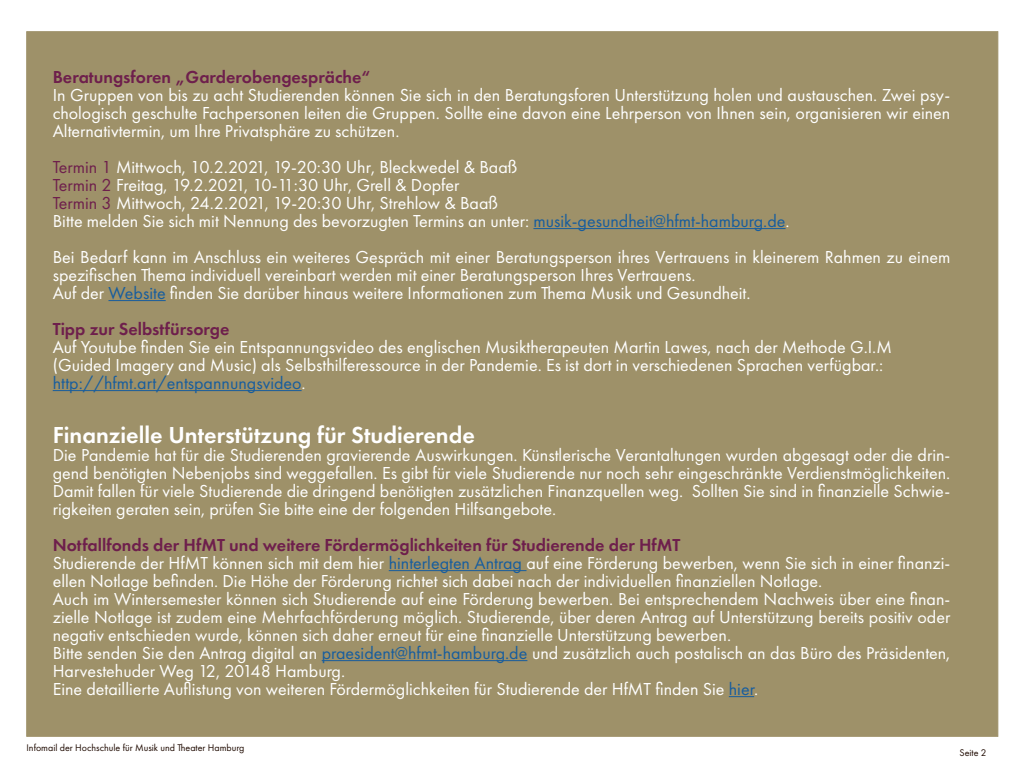
<style>
.page{position:relative;width:1024px;height:768px;background:#fff}
.page>*{position:absolute;margin:0;border:0;box-sizing:border-box;transform-origin:0 0}
.t1{font:600 24px "Futura PT";color:#fff}
.t2{font:18px/18px "Futura PT";color:#fff;text-align:justify}
.t3{font:600 18px "Futura PT";color:#6e1f4c}
.t4{font:18px "Futura PT";color:#175d9e}
.t5{font:10px "Futura PT";color:#1f0a00}
.s1{color:#6e1f4c}
.s2{color:#175d9e}
.s3{color:#fff}
</style>
<div class="page">
<div style="left:26px;top:31px;width:972px;height:706px;background:#9e9169;border:1px solid #9e9169"></div>
<hr style="left:533px;top:228px;width:252px;height:1px;background:#175d9e">
<hr style="left:108px;top:300px;width:58px;height:1px;background:#175d9e">
<hr style="left:53px;top:390px;width:249px;height:1px;background:#175d9e">
<hr style="left:389px;top:570px;width:137px;height:1px;background:#175d9e">
<hr style="left:322px;top:660px;width:205px;height:1px;background:#175d9e">
<svg style="left:729px;top:696px;width:25px;height:1px"></svg>
<p class="t3" style="left:53px;top:65px;width:319px">Beratungsforen „Garderobengespräche“</p>
<p class="t2" style="left:53px;top:86px;width:899px">In Gruppen von bis zu acht Studierenden können Sie sich in den Beratungsforen Unterstützung holen und austauschen. Zwei psy&shy;chologisch geschulte Fachpersonen leiten die Gruppen. Sollte eine davon eine Lehrperson von Ihnen sein, organisieren wir einen Alternativtermin, um Ihre Privatsphäre zu schützen.</p>
<p class="t2" style="left:53px;top:158px;width:466px"><span class="s1">Termin 1</span> Mittwoch, 10.2.2021, 19-20:30 Uhr, Bleckwedel &amp; Baaß</p>
<p class="t2" style="left:53px;top:176px;width:408px"><span class="s1">Termin 2</span> Freitag, 19.2.2021, 10-11:30 Uhr, Grell &amp; Dopfer</p>
<p class="t2" style="left:53px;top:194px;width:447px"><span class="s1">Termin 3</span> Mittwoch, 24.2.2021, 19-20:30 Uhr, Strehlow &amp; Baaß</p>
<p class="t2" style="left:53px;top:212px;width:738px">Bitte melden Sie sich mit Nennung des bevorzugten Termins an unter: <span class="s2">musik-gesundheit@hfmt-hamburg.de</span>.</p>
<p class="t2" style="left:53px;top:248px;width:899px">Bei Bedarf kann im Anschluss ein weiteres Gespräch mit einer Beratungsperson ihres Vertrauens in kleinerem Rahmen zu einem spezifischen Thema individuell vereinbart werden mit einer Beratungsperson Ihres Vertrauens.</p>
<p class="t2" style="left:53px;top:284px;width:699px">Auf der <span class="s2">Website</span> finden Sie darüber hinaus weitere Informationen zum Thema Musik und Gesundheit.</p>
<p class="t3" style="left:53px;top:317px;width:178px">Tipp zur Selbstfürsorge</p>
<p class="t2" style="left:53px;top:338px;width:841px">Auf Youtube finden Sie ein Entspannungsvideo des englischen Musiktherapeuten Martin Lawes, nach der Methode G.I.M</p>
<p class="t2" style="left:53px;top:356px;width:832px">(Guided Imagery and Music) als Selbsthilferessource in der Pandemie. Es ist dort in verschiedenen Sprachen verfügbar.:</p>
<p class="t4" style="left:53px;top:372px;width:254px">http://hfmt.art/entspannungsvideo<span class="s3">.</span></p>
<p class="t1" style="left:53px;top:420px;width:424px">Finanzielle Unterstützung für Studierende</p>
<p class="t2" style="left:53px;top:446px;width:899px">Die Pandemie hat für die Studierenden gravierende Auswirkungen. Künstlerische Verantaltungen wurden abgesagt oder die drin&shy;gend benötigten Nebenjobs sind weggefallen. Es gibt für viele Studierende nur noch sehr eingeschränkte Verdienstmöglichkeiten.<br>Damit fallen für viele Studierende die dringend benötigten zusätzlichen Finanzquellen weg. Sollten Sie sind in finanzielle Schwie&shy;rigkeiten geraten sein, prüfen Sie bitte eine der folgenden Hilfsangebote.</p>
<p class="t3" style="left:53px;top:533px;width:629px">Notfallfonds der HfMT und weitere Fördermöglichkeiten für Studierende der HfMT</p>
<p class="t2" style="left:53px;top:554px;width:899px">Studierende der HfMT können sich mit dem hier <span class="s2">hinterlegten Antrag</span> auf eine Förderung bewerben, wenn Sie sich in einer finanzi&shy;ellen Notlage befinden. Die Höhe der Förderung richtet sich dabei nach der individuellen finanziellen Notlage.</p>
<p class="t2" style="left:53px;top:590px;width:899px">Auch im Wintersemester können sich Studierende auf eine Förderung bewerben. Bei entsprechendem Nachweis über eine finan&shy;zielle Notlage ist zudem eine Mehrfachförderung möglich. Studierende, über deren Antrag auf Unterstützung bereits positiv oder negativ entschieden wurde, können sich daher erneut für eine finanzielle Unterstützung bewerben.</p>
<p class="t2" style="left:53px;top:644px;width:899px">Bitte senden Sie den Antrag digital an <span class="s2">praesident@hfmt-hamburg.de</span> und zusätzlich auch postalisch an das Büro des Präsidenten,<br>Harvestehuder Weg 12, 20148 Hamburg.</p>
<p class="t2" style="left:53px;top:680px;width:707px">Eine detaillierte Auflistung von weiteren Fördermöglichkeiten für Studierende der HfMT finden Sie <span class="s2">hier</span>.</p>
<p class="t5" style="left:27px;top:742px;width:219px">Infomail der Hochschule für Musik und Theater Hamburg</p>
<p class="t5" style="left:959px;top:747px;width:29px">Seite 2</p>
</div>
